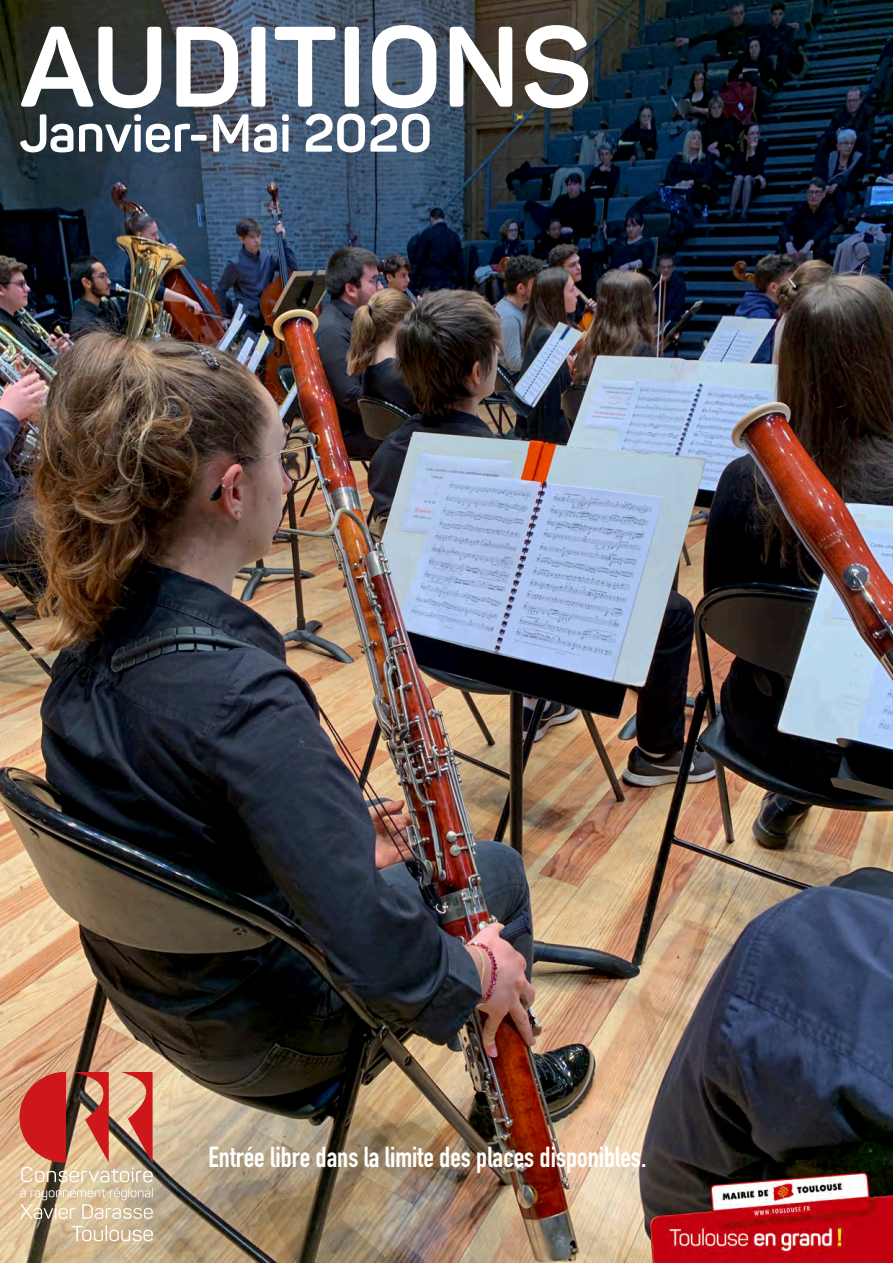
<style>
.page{position:relative;width:893px;height:1263px;background:#fff}
.page>*{position:absolute;margin:0;border:0;box-sizing:border-box;transform-origin:0 0}
.t1{font:700 112.5px "Panton";color:#fff}
.t2{font:700 52.5px "Panton";color:#fff}
.t3{font:700 28.5px "DIN Condensed";color:#fff}
</style>
<div class="page">
<img style="left:0;top:0;width:893px;height:1263px">
<img style="left:647px;top:1172px;width:246px;height:91px">
<img style="left:19px;top:1072px;width:134px;height:147px">
<svg style="left:72px;top:1225px;width:81px;height:16px"></svg>
<p class="t1" style="left:19px;top:-3px;width:574px">AUDITIONS</p>
<p class="t2" style="left:19px;top:101px;width:415px">Janvier-Mai 2020</p>
<p class="t3" style="left:208px;top:1138px;width:439px">Entrée libre dans la limite des places disponibles.</p>
</div>
